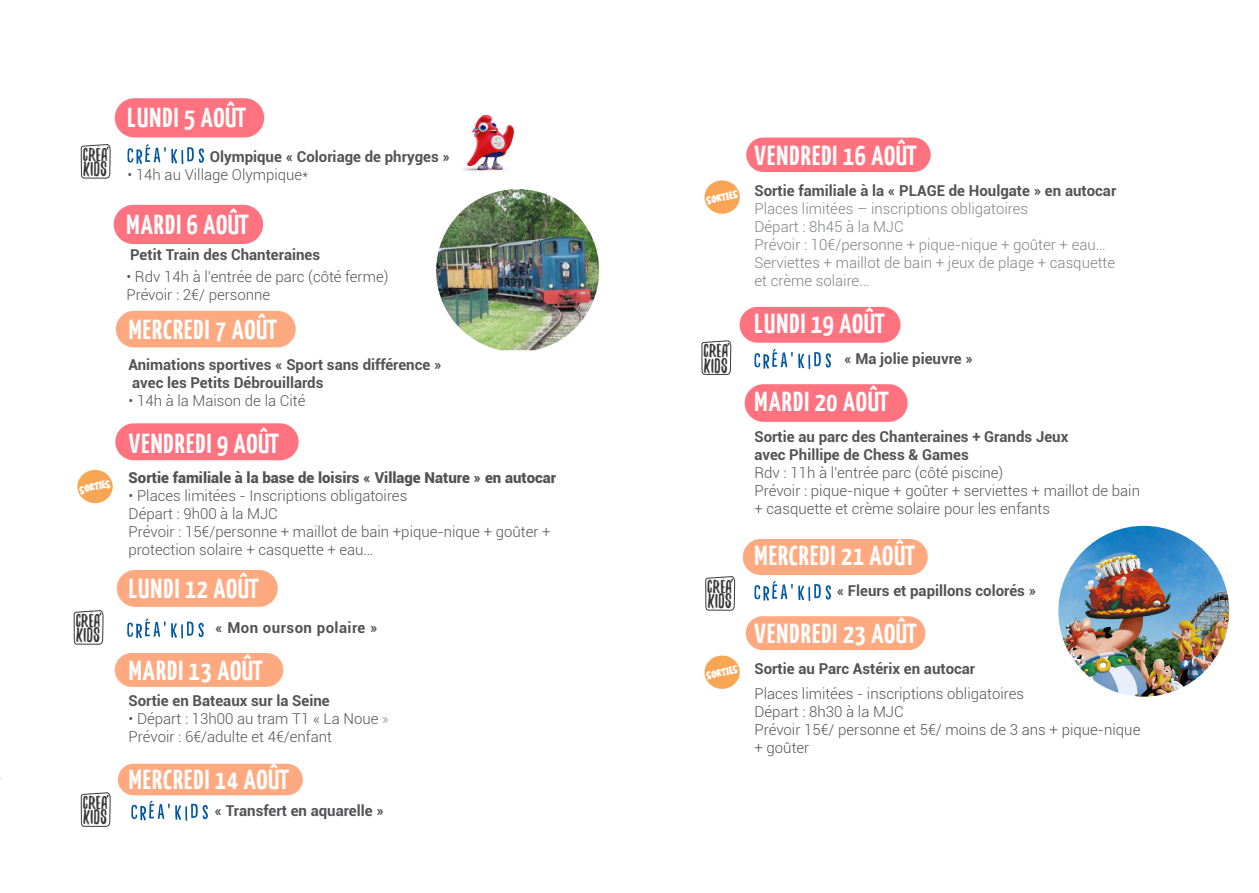
<style>
.page{position:relative;width:1259px;height:893px;background:#fff}
.page>*{position:absolute;margin:0;border:0;box-sizing:border-box;transform-origin:0 0}
.t1{font:700 27.45px "Yanone Kaffeesatz";letter-spacing:.04em;color:#fff}
.t2{font:23.1px "Yeah Papa";color:#383839}
.t3{font:20.85px "Yeah Papa";color:#383839}
.t4{font:300 15px/18px "Roboto";color:#535355}
.t5{font:700 15px/18px "Roboto";color:#535355}
.t6{font:300 15px/18px "Roboto";color:#808285}
.t7{font:900 15px "Roboto";color:#535355}
.t8{font:700 15px "Roboto";letter-spacing:.03em;color:#535355}
.t9{font:10.35px "Mochido";color:#fff}
.s1{font-weight:100}
.s2{font-weight:700;color:#535355}
.s3{font-weight:700}
</style>
<div class="page">
<svg style="left:754px;top:581px;width:38px;height:20px"></svg>
<svg style="left:798px;top:584px;width:33px;height:17px"></svg>
<img style="left:436px;top:189px;width:163px;height:161px">
<svg style="left:127px;top:618px;width:38px;height:20px"></svg>
<svg style="left:171px;top:622px;width:33px;height:16px"></svg>
<svg style="left:131px;top:800px;width:77px;height:21px"></svg>
<svg style="left:754px;top:349px;width:38px;height:20px"></svg>
<svg style="left:798px;top:352px;width:33px;height:17px"></svg>
<img style="left:1058px;top:526px;width:171px;height:171px;border-radius:85px">
<svg style="left:127px;top:144px;width:77px;height:20px"></svg>
<div style="left:746px;top:138px;width:184px;height:34px;background:#ff727f;border-radius:17px"></div>
<div style="left:739px;top:307px;width:161px;height:36px;background:#ff727f;border-radius:18px"></div>
<div style="left:118px;top:764px;width:185px;height:31px;background:#ffa980;border-radius:16px"></div>
<div style="left:746px;top:616px;width:179px;height:34px;background:#ffa980;border-radius:17px"></div>
<div style="left:115px;top:653px;width:168px;height:34px;background:#ffa980;border-radius:17px"></div>
<div style="left:743px;top:539px;width:184px;height:36px;background:#ffa980;border-radius:18px"></div>
<div style="left:744px;top:384px;width:163px;height:38px;background:#ff727f;border-radius:19px"></div>
<div style="left:114px;top:205px;width:149px;height:39px;background:#ff727f;border-radius:20px"></div>
<div style="left:117px;top:570px;width:161px;height:37px;background:#ffa980;border-radius:18px"></div>
<div style="left:116px;top:311px;width:180px;height:36px;background:#ffa980;border-radius:18px"></div>
<div style="left:115px;top:423px;width:184px;height:37px;background:#ff727f;border-radius:18px"></div>
<svg style="left:705px;top:576px;width:30px;height:35px"></svg>
<svg style="left:73px;top:610px;width:31px;height:35px"></svg>
<div style="left:704px;top:655px;width:36px;height:34px;background:#f9a654;border-radius:50%"></div>
<svg style="left:701px;top:340px;width:31px;height:35px"></svg>
<div style="left:704px;top:180px;width:36px;height:34px;background:#f9a654;border-radius:50%"></div>
<div style="left:77px;top:470px;width:36px;height:33px;background:#f9a654;border-radius:50%"></div>
<div style="left:115px;top:98px;width:149px;height:39px;background:#ff727f;border-radius:20px"></div>
<img style="left:464px;top:114px;width:50px;height:58px">
<svg style="left:80px;top:144px;width:31px;height:35px"></svg>
<svg style="left:80px;top:792px;width:31px;height:35px"></svg>
<p class="t3" style="left:83px;top:141px;width:26px">CREA</p>
<p class="t2" style="left:84px;top:155px;width:25px">KIDS</p>
<p class="t9" style="left:79px;top:486px;width:33px;rotate:-13deg">SORTIES</p>
<p class="t3" style="left:76px;top:607px;width:26px">CREA</p>
<p class="t2" style="left:76px;top:621px;width:25px">KIDS</p>
<p class="t3" style="left:83px;top:789px;width:26px">CREA</p>
<p class="t2" style="left:84px;top:803px;width:25px">KIDS</p>
<p class="t1" style="left:128px;top:101px;width:120px">LUNDI 5 AOÛT</p>
<p class="t5" style="left:210px;top:147px;width:242px">Olympique « Coloriage de phryges »</p>
<p class="t4" style="left:127px;top:165px;width:183px">• 14h au Village Olympique*</p>
<p class="t1" style="left:127px;top:207px;width:124px">MARDI 6 AOÛT</p>
<p class="t5" style="left:130px;top:245px;width:191px">Petit Train des Chanteraines</p>
<p class="t4" style="left:126px;top:268px;width:264px">• Rdv 14h à l’entrée de parc (côté ferme)<br>Prévoir : 2€/ personne</p>
<p class="t1" style="left:129px;top:312px;width:150px">MERCREDI 7 AOÛT</p>
<p class="t5" style="left:129px;top:355px;width:314px">Animations sportives « Sport sans différence » avec les Petits Débrouillards</p>
<p class="t4" style="left:129px;top:391px;width:178px">• 14h à la Maison de la Cité</p>
<p class="t1" style="left:129px;top:426px;width:152px">VENDREDI 9 AOÛT</p>
<p class="t7" style="left:129px;top:467px;width:429px">Sortie familiale à la base de loisirs « Village Nature » en autocar</p>
<p class="t4" style="left:129px;top:487px;width:423px">• Places limitées - Inscriptions obligatoires<br>Départ : 9h00 à la MJC<br>Prévoir : 15€/personne + maillot de bain +pique-nique + goûter + protection solaire + casquette + eau…</p>
<p class="t1" style="left:129px;top:572px;width:132px">LUNDI 12 AOÛT</p>
<p class="t8" style="left:215px;top:617px;width:164px">« Mon ourson polaire »</p>
<p class="t1" style="left:129px;top:653px;width:136px">MARDI 13 AOÛT</p>
<p class="t5" style="left:129px;top:691px;width:203px">Sortie en Bateaux sur la Seine</p>
<p class="t4" style="left:129px;top:709px;width:262px">• Départ : 13h00 au tram T1 « La Noue <span class="s1">»<br></span>Prévoir : 6€/adulte et 4€/enfant</p>
<p class="t1" style="left:129px;top:763px;width:162px">MERCREDI 14 AOÛT</p>
<p class="t5" style="left:214px;top:801px;width:171px">« Transfert en aquarelle »</p>
<p class="t9" style="left:706px;top:197px;width:33px;rotate:-13deg">SORTIES</p>
<p class="t3" style="left:704px;top:338px;width:26px">CREA</p>
<p class="t2" style="left:704px;top:351px;width:25px">KIDS</p>
<p class="t3" style="left:707px;top:573px;width:26px">CREA</p>
<p class="t2" style="left:708px;top:587px;width:25px">KIDS</p>
<p class="t9" style="left:706px;top:672px;width:33px;rotate:-13deg">SORTIES</p>
<p class="t1" style="left:754px;top:139px;width:164px">VENDREDI 16 AOÛT</p>
<p class="t6" style="left:754px;top:181px;width:363px"><span class="s2">Sortie familiale à la « PLAGE de Houlgate » en autocar </span>Places limitées – inscriptions obligatoires<br>Départ : 8h45 à la MJC<br>Prévoir : 10€/personne + pique-nique + goûter + eau… Serviettes + maillot de bain + jeux de plage + casquette et crème solaire…</p>
<p class="t1" style="left:754px;top:307px;width:132px">LUNDI 19 AOÛT</p>
<p class="t5" style="left:844px;top:349px;width:130px">« Ma jolie pieuvre »</p>
<p class="t1" style="left:754px;top:385px;width:136px">MARDI 20 AOÛT</p>
<p class="t4" style="left:754px;top:427px;width:387px"><span class="s3">Sortie au parc des Chanteraines + Grands Jeux<br>avec Phillipe de Chess &amp; Games<br></span>Rdv : 11h à l’entrée parc (côté piscine)<br>Prévoir : pique-nique + goûter + serviettes + maillot de bain + casquette et crème solaire pour les enfants</p>
<p class="t1" style="left:754px;top:539px;width:162px">MERCREDI 21 AOÛT</p>
<p class="t5" style="left:836px;top:581px;width:201px">« Fleurs et papillons colorés »</p>
<p class="t1" style="left:754px;top:617px;width:164px">VENDREDI 23 AOÛT</p>
<p class="t5" style="left:754px;top:659px;width:222px">Sortie au Parc Astérix en autocar</p>
<p class="t4" style="left:754px;top:684px;width:387px">Places limitées - inscriptions obligatoires<br>Départ : 8h30 à la MJC<br>Prévoir 15€/ personne et 5€/ moins de 3 ans + pique-nique + goûter</p>
</div>
